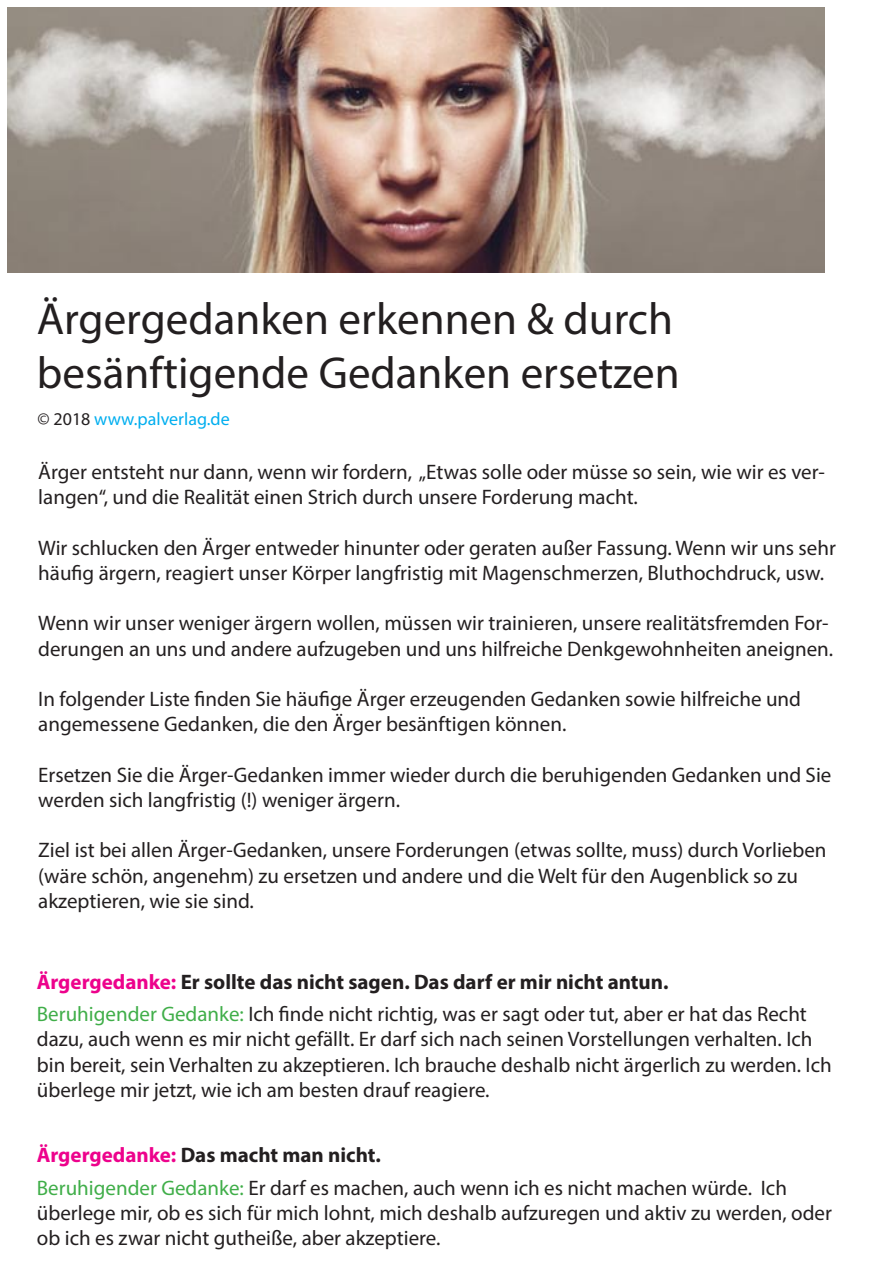
<style>
.page{position:relative;width:893px;height:1263px;background:#fff}
.page>*{position:absolute;margin:0;border:0;box-sizing:border-box;transform-origin:0 0}
.Überschrift_3{font:45px "Myriad Pro";color:#231f20}
.Textkörper{font:21px/25.2px "Myriad Pro";color:#231f20}
.Textkörper-2{font:700 21px "Myriad Pro";color:#231f20}
.t1{font:18px "Myriad Pro";color:#00aeef}
.s1{color:#231f20}
.s2{color:#ed028c}
.s3{color:#40ae49}
</style>
<div class="page">
<img style="left:7px;top:8px;width:818px;height:264px">
<p class="Überschrift_3" style="left:37px;top:291px;width:638px">Ärgergedanken erkennen &amp; durch</p>
<p class="Überschrift_3" style="left:37px;top:345px;width:644px">besänftigende Gedanken ersetzen</p>
<p class="t1" style="left:38px;top:407px;width:194px"><span class="s1">© 2018</span> www.palverlag.de</p>
<p class="Textkörper" style="left:38px;top:459px;width:788px">Ärger entsteht nur dann, wenn wir fordern, „Etwas solle oder müsse so sein, wie wir es ver&shy;langen“, und die Realität einen Strich durch unsere Forderung macht.</p>
<p class="Textkörper" style="left:38px;top:535px;width:799px">Wir schlucken den Ärger entweder hinunter oder geraten außer Fassung. Wenn wir uns sehr häufig ärgern, reagiert unser Körper langfristig mit Magenschmerzen, Bluthochdruck, usw.</p>
<p class="Textkörper" style="left:38px;top:610px;width:796px">Wenn wir unser weniger ärgern wollen, müssen wir trainieren, unsere realitätsfremden For&shy;derungen an uns und andere aufzugeben und uns hilfreiche Denkgewohnheiten aneignen.</p>
<p class="Textkörper" style="left:38px;top:686px;width:764px">In folgender Liste finden Sie häufige Ärger erzeugenden Gedanken sowie hilfreiche und angemessene Gedanken, die den Ärger besänftigen können.</p>
<p class="Textkörper" style="left:38px;top:762px;width:795px">Ersetzen Sie die Ärger-Gedanken immer wieder durch die beruhigenden Gedanken und Sie werden sich langfristig (!) weniger ärgern.</p>
<p class="Textkörper" style="left:38px;top:837px;width:790px">Ziel ist bei allen Ärger-Gedanken, unsere Forderungen (etwas sollte, muss) durch Vorlieben (wäre schön, angenehm) zu ersetzen und andere und die Welt für den Augenblick so zu akzeptieren, wie sie sind.</p>
<p class="Textkörper-2" style="left:37px;top:968px;width:633px"><span class="s2">Ärgergedanke:</span> Er sollte das nicht sagen. Das darf er mir nicht antun.</p>
<p class="Textkörper" style="left:37px;top:1001px;width:796px"><span class="s3">Beruhigender Gedanke:</span> Ich finde nicht richtig, was er sagt oder tut, aber er hat das Recht dazu, auch wenn es mir nicht gefällt. Er darf sich nach seinen Vorstellungen verhalten. Ich bin bereit, sein Verhalten zu akzeptieren. Ich brauche deshalb nicht ärgerlich zu werden. Ich überlege mir jetzt, wie ich am besten drauf reagiere.</p>
<p class="Textkörper-2" style="left:37px;top:1141px;width:346px"><span class="s2">Ärgergedanke:</span> Das macht man nicht.</p>
<p class="Textkörper" style="left:37px;top:1175px;width:797px"><span class="s3">Beruhigender Gedanke:</span> Er darf es machen, auch wenn ich es nicht machen würde. Ich überlege mir, ob es sich für mich lohnt, mich deshalb aufzuregen und aktiv zu werden, oder ob ich es zwar nicht gutheiße, aber akzeptiere.</p>
</div>
